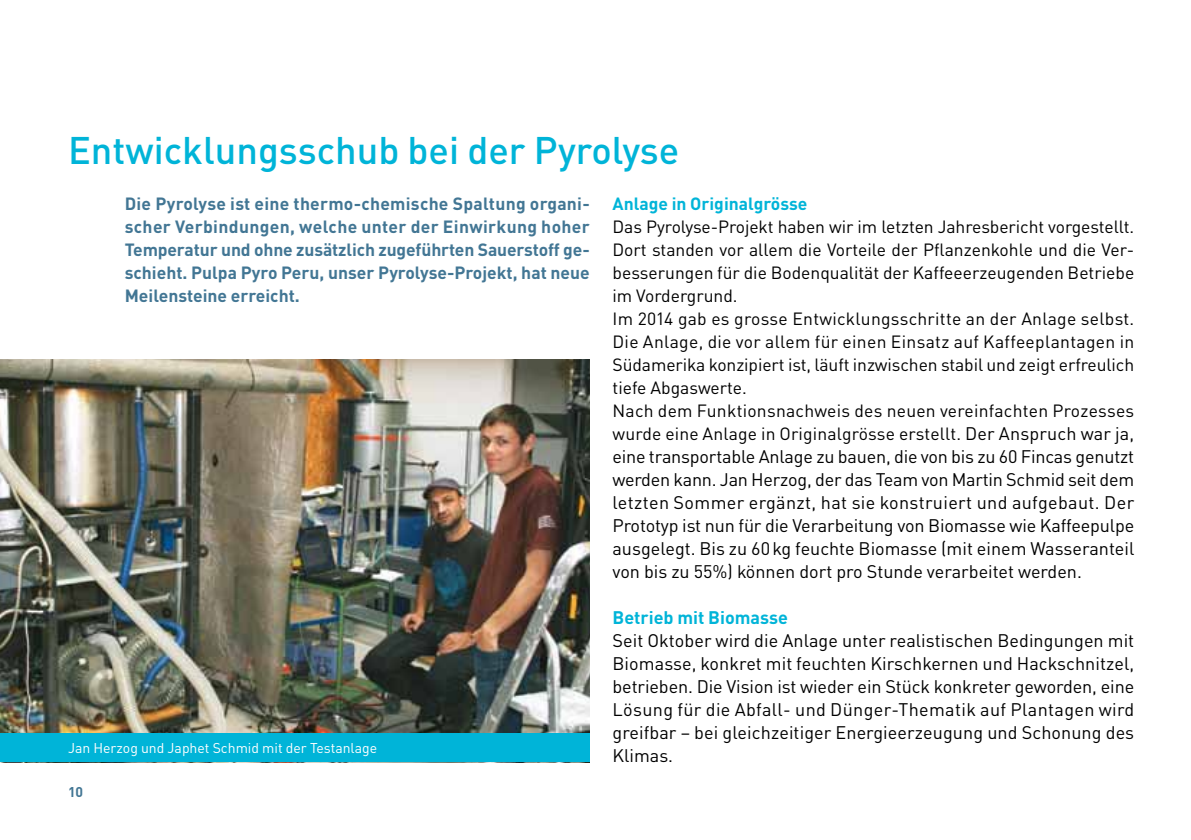
<style>
.page{position:relative;width:1191px;height:840px;background:#fff}
.page>*{position:absolute;margin:0;border:0;box-sizing:border-box;transform-origin:0 0}
.t1{font:500 38px "DINOT";color:#00b4d8}
.t2{font:18px/23px "DINOT";color:#000;text-align:justify}
.t3{font:700 18px "DINOT";color:#00b4d8}
.t4{font:17.6px/23px "DINOT";color:#000}
.t5{font:700 17.6px/23px "DINOT";color:#427694;text-align:justify}
.t6{font:700 17.6px "DINOT";color:#00b4d8}
.t7{font:14px "DINOT";color:#fff}
.t8{font:700 14px "DINOT";color:#427694}
.s1{font-size:18px}
</style>
<div class="page">
<img style="left:0;top:359px;width:590px;height:374px">
<div style="left:0;top:733px;width:590px;height:28px;background:#00b4d8"></div>
<h1 class="t1" style="left:68px;top:125px;width:613px">Entwicklungsschub bei der Pyrolyse</h1>
<p class="t5" style="left:125px;top:191px;width:466px">Die Pyrolyse ist eine thermo-chemische Spaltung organi&shy;scher Verbindungen, welche unter der Einwirkung hoher Temperatur und ohne zusätzlich zugeführten Sauerstoff ge&shy;schieht. Pulpa Pyro Peru, unser Pyrolyse-Projekt, hat neue Meilensteine erreicht.</p>
<p class="t6" style="left:612px;top:191px;width:196px">Anlage in Originalgrösse</p>
<p class="t4" style="left:612px;top:214px;width:523px">Das Pyrolyse-Projekt haben wir im letzten Jahresbericht vorgestellt.<br>Dort standen vor allem die Vorteile der Pflanzenkohle und die Ver&shy;besserungen für die Bodenqualität der Kaffeeerzeugenden Betriebe im Vordergrund.<br>Im 2014 gab es grosse Entwicklungsschritte an der Anlage selbst.<br>Die Anlage, die vor allem für einen Einsatz auf Kaffeeplantagen in Südamerika konzipiert ist, läuft inzwischen stabil und zeigt erfreulich tiefe Abgaswerte.<br>Nach dem Funktionsnachweis des neuen vereinfachten Prozesses wurde eine Anlage in Originalgrösse erstellt. <span class="s1">Der Anspruch war ja,</span></p>
<p class="t2" style="left:612px;top:444px;width:523px">eine transportable Anlage zu bauen, die von bis zu 60 Fincas genutzt werden kann. Jan Herzog, der das Team von Martin Schmid seit dem letzten Sommer ergänzt, hat sie konstruiert und aufgebaut. Der Prototyp ist nun für die Verarbeitung von Biomasse wie Kaffeepulpe ausgelegt. Bis zu 60 kg feuchte Biomasse (mit einem Wasseranteil von bis zu 55%) können dort pro Stunde verarbeitet werden.</p>
<p class="t3" style="left:612px;top:605px;width:177px">Betrieb mit Biomasse</p>
<p class="t2" style="left:612px;top:628px;width:523px">Seit Oktober wird die Anlage unter realistischen Bedingungen mit Biomasse, konkret mit feuchten Kirschkernen und Hackschnitzel, betrieben. Die Vision ist wieder ein Stück konkreter geworden, eine Lösung für die Abfall- und Dünger-Thematik auf Plantagen wird greifbar – bei gleichzeitiger Energieerzeugung und Schonung des Klimas.</p>
<p class="t7" style="left:68px;top:739px;width:310px">Jan Herzog und Japhet Schmid mit der Testanlage</p>
<p class="t8" style="left:68px;top:782px;width:17px">10</p>
</div>
